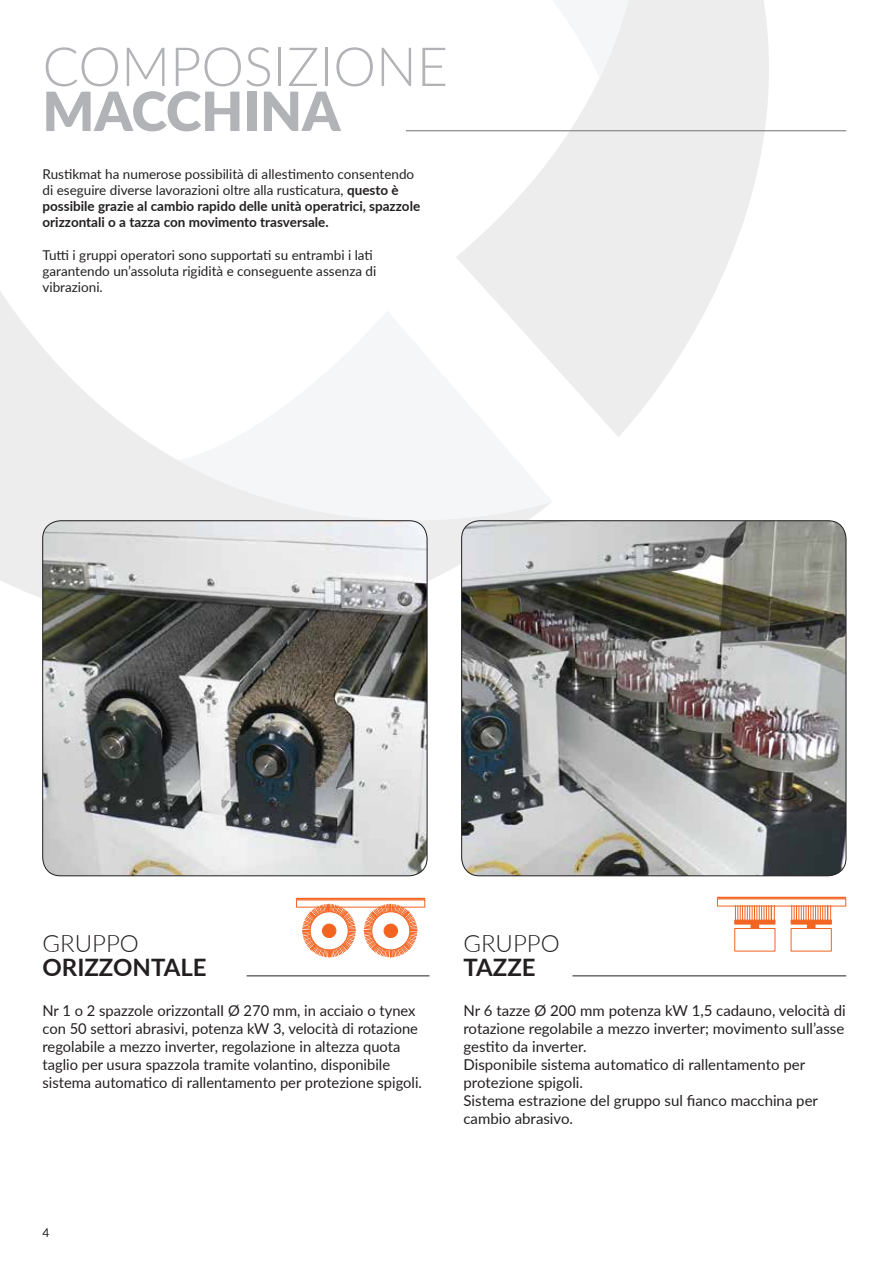
<style>
.page{position:relative;width:893px;height:1263px;background:#fff}
.page>*{position:absolute;margin:0;border:0;box-sizing:border-box;transform-origin:0 0}
.t1{font:300 54px "Lato";color:#b2b3b7}
.t2{font:900 54px "Lato";color:#b2b3b7}
.t3{font:700 24px "Lato";color:#231f20}
.t4{font:300 24px "Lato";color:#231f20}
.t5{font:15px/18px "Lato";color:#231f20}
.t6{font:700 13.5px/16.2px "Lato";color:#231f20}
.t7{font:13.5px/16.2px "Lato";color:#231f20}
.t8{font:12px "Lato";color:#231f20}
.s1{font-weight:400}
</style>
<div class="page">
<svg style="left:0;top:291px;width:460px;height:533px"></svg>
<svg style="left:456px;top:0;width:391px;height:437px;fill:#ededee"></svg>
<svg style="left:178px;top:310px;width:375px;height:254px;fill:#f4f6f7"></svg>
<svg style="left:456px;top:0;width:238px;height:78px"></svg>
<img style="left:43px;top:521px;width:384px;height:355px">
<div style="left:43px;top:520px;width:384px;height:356px;border:1px solid #231f20;border-radius:18px"></div>
<img style="left:462px;top:521px;width:384px;height:355px">
<div style="left:461px;top:520px;width:385px;height:356px;border:1px solid #231f20;border-radius:18px"></div>
<div style="left:296px;top:899px;width:129px;height:8px;border:1px solid #f36421"></div>
<div style="left:296px;top:898px;width:129px;height:1px;border:1px solid #f36421"></div>
<svg style="left:363px;top:903px;width:55px;height:55px"></svg>
<div style="left:372px;top:912px;width:38px;height:38px;background:#fff;border-radius:50%"></div>
<div style="left:371px;top:911px;width:39px;height:39px;border:1px solid #f36421;border-radius:50%"></div>
<div style="left:384px;top:924px;width:13px;height:13px;background:#f36421;border-radius:50%"></div>
<div style="left:384px;top:924px;width:14px;height:14px;border:1px solid #f36421;border-radius:50%"></div>
<svg style="left:302px;top:903px;width:54px;height:55px"></svg>
<div style="left:310px;top:912px;width:38px;height:38px;background:#fff;border-radius:50%"></div>
<div style="left:310px;top:911px;width:39px;height:39px;border:1px solid #f36421;border-radius:50%"></div>
<div style="left:322px;top:924px;width:14px;height:13px;background:#f36421;border-radius:50%"></div>
<div style="left:322px;top:924px;width:14px;height:14px;border:1px solid #f36421;border-radius:50%"></div>
<div style="left:717px;top:898px;width:129px;height:8px;border:1px solid #f36421"></div>
<div style="left:734px;top:928px;width:41px;height:23px;border:1px solid #f36421"></div>
<div style="left:791px;top:928px;width:41px;height:23px;border:1px solid #f36421"></div>
<div style="left:717px;top:897px;width:129px;height:1px;border:1px solid #f36421"></div>
<hr style="left:734px;top:920px;width:41px;height:4px;background:#f5834d">
<svg style="left:735px;top:905px;width:40px;height:23px"></svg>
<hr style="left:791px;top:920px;width:41px;height:4px;background:#f37235">
<svg style="left:791px;top:905px;width:40px;height:23px"></svg>
<hr style="left:406px;top:130px;width:440px;height:1px;background:#7e8083">
<hr style="left:247px;top:975px;width:182px;height:1px;background:#231f20">
<hr style="left:572px;top:975px;width:274px;height:1px;background:#231f20">
<h1 class="t1" style="left:43px;top:29px;width:407px">COMPOSIZIONE</h1>
<h1 class="t2" style="left:43px;top:71px;width:299px">MACCHINA</h1>
<p class="t6" style="left:43px;top:165px;width:379px"><span class="s1">Rustikmat ha numerose possibilità di allestimento consentendo di eseguire diverse lavorazioni oltre alla rusticatura,</span> questo è possibile grazie al cambio rapido delle unità operatrici, spazzole orizzontali o a tazza con movimento trasversale.</p>
<p class="t7" style="left:43px;top:246px;width:335px">Tutti i gruppi operatori sono supportati su entrambi i lati garantendo un’assoluta rigidità e conseguente assenza di vibrazioni.</p>
<h2 class="t4" style="left:43px;top:927px;width:98px">GRUPPO</h2>
<h2 class="t3" style="left:43px;top:950px;width:166px">ORIZZONTALE</h2>
<h2 class="t4" style="left:463px;top:927px;width:98px">GRUPPO</h2>
<h2 class="t3" style="left:463px;top:950px;width:74px">TAZZE</h2>
<p class="t5" style="left:43px;top:1000px;width:381px">Nr 1 o 2 spazzole orizzontalI Ø 270 mm, in acciaio o tynex con 50 settori abrasivi, potenza kW 3, velocità di rotazione regolabile a mezzo inverter, regolazione in altezza quota taglio per usura spazzola tramite volantino, disponibile sistema automatico di rallentamento per protezione spigoli.</p>
<p class="t5" style="left:463px;top:1000px;width:384px">Nr 6 tazze Ø 200 mm potenza kW 1,5 cadauno, velocità di rotazione regolabile a mezzo inverter; movimento sull’asse gestito da inverter.<br>Disponibile sistema automatico di rallentamento per protezione spigoli.<br>Sistema estrazione del gruppo sul fianco macchina per cambio abrasivo.</p>
<p class="t8" style="left:43px;top:1224px;width:8px">4</p>
</div>
